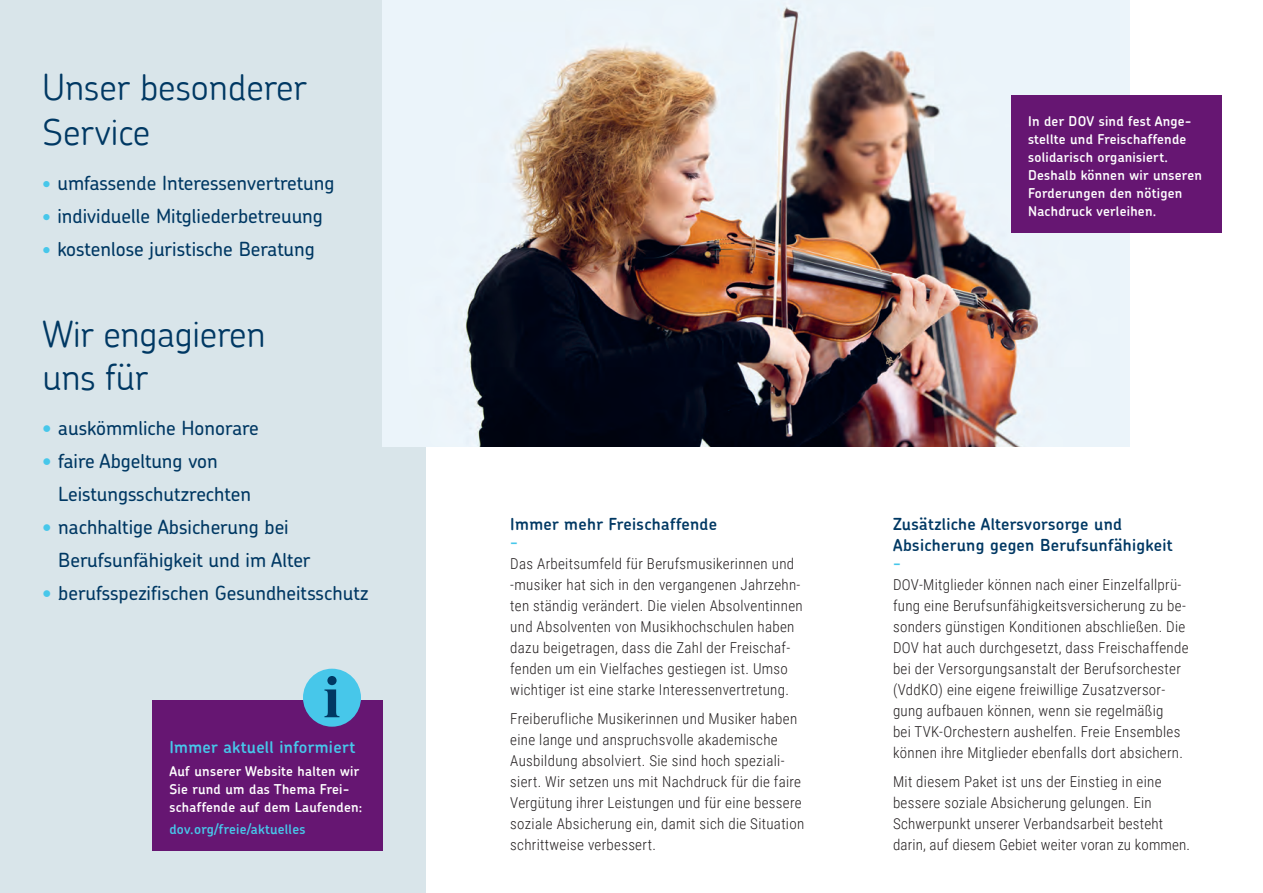
<style>
.page{position:relative;width:1263px;height:893px;background:#fff}
.page>*{position:absolute;margin:0;border:0;box-sizing:border-box;transform-origin:0 0}
.t1{font:300 36px/43.2px "Chevin";letter-spacing:-.005em;color:#003863}
.t2{font:500 19.5px/33px "Chevin Std";color:#003863}
.t3{font:600 16.5px/20.7px "Chevin";letter-spacing:.02em;color:#003863}
.t4{font:600 16.5px "Chevin";letter-spacing:.02em;color:#47c7ea}
.t5{font:300 15px/21px "Roboto Condensed";letter-spacing:.02em;color:#231f20}
.t6{font:600 13.5px/18px "Chevin";letter-spacing:.02em;color:#fff}
.t7{font:600 13.5px "Chevin";letter-spacing:.02em;color:#47c7ea}
.t8{font:700 13.5px "Roboto Condensed";color:#47c7ea}
.s1{font-family:"Chevin";font-weight:300;font-size:18px;color:#47c7ea}
.s2{font-family:"Chevin";font-weight:700;color:#47c7ea}
</style>
<div class="page">
<div style="left:0;top:0;width:425px;height:893px;background:#d9e5ea"></div>
<img style="left:383px;top:0;width:746px;height:446px">
<div style="left:1011px;top:95px;width:210px;height:138px;background:#661672"></div>
<div style="left:152px;top:700px;width:231px;height:151px;background:#661672"></div>
<div style="left:303px;top:669px;width:58px;height:58px;background:#47c7ea;border-radius:50%"></div>
<svg style="left:324px;top:676px;width:15px;height:41px"></svg>
<h1 class="t1" style="left:43px;top:64px;width:266px;line-height:45px">Unser besonderer<br>Service</h1>
<h2 class="t2" style="left:43px;top:166px;width:293px"><span class="s1">•</span> umfassende Interessenvertretung</h2>
<h2 class="t2" style="left:43px;top:199px;width:282px"><span class="s1">•</span> individuelle Mitgliederbetreuung</h2>
<h2 class="t2" style="left:43px;top:232px;width:274px"><span class="s1">•</span> kostenlose juristische Beratung</h2>
<h1 class="t1" style="left:43px;top:311px;width:225px">Wir engagieren uns für</h1>
<h2 class="t2" style="left:43px;top:411px;width:218px"><span class="s2">•</span> auskömmliche Honorare</h2>
<h2 class="t2" style="left:58px;top:444px;width:194px;text-indent:-16px"><span class="s2">•</span> faire Abgeltung von<br>Leistungsschutzrechten</h2>
<h2 class="t2" style="left:58px;top:510px;width:254px;text-indent:-16px"><span class="s2">•</span> nachhaltige Absicherung bei<br>Berufsunfähigkeit und im Alter</h2>
<h2 class="t2" style="left:43px;top:576px;width:328px"><span class="s2">•</span> berufsspezifischen Gesundheitsschutz</h2>
<p class="t4" style="left:169px;top:737px;width:188px">Immer aktuell informiert</p>
<p class="t6" style="left:169px;top:761px;width:195px">Auf unserer Website halten wir<br>Sie rund um das Thema Frei&shy;schaffende auf dem Laufenden:</p>
<p class="t7" style="left:169px;top:820px;width:138px">dov.org/freie/aktuelles</p>
<p class="t6" style="left:1028px;top:112px;width:175px">In der DOV sind fest Ange&shy;stellte und Freischaffende solidarisch organisiert.<br>Deshalb können wir unseren<br>Forderungen den nötigen<br>Nachdruck verleihen.</p>
<p class="t3" style="left:510px;top:513px;width:208px">Immer mehr Freischaffende</p>
<p class="t8" style="left:510px;top:534px;width:9px">–</p>
<p class="t5" style="left:510px;top:553px;width:294px">Das Arbeitsumfeld für Berufsmusikerinnen und -musiker hat sich in den vergangenen Jahrzehn&shy;ten ständig verändert. Die vielen Absolventinnen und Absolventen von Musikhochschulen haben dazu beigetragen, dass die Zahl der Freischaf&shy;fenden um ein Vielfaches gestiegen ist. Umso wichtiger ist eine starke Interessenvertretung.</p>
<p class="t5" style="left:510px;top:708px;width:295px">Freiberufliche Musikerinnen und Musiker haben eine lange und anspruchsvolle akademische Ausbildung absolviert. Sie sind hoch speziali&shy;siert. Wir setzen uns mit Nachdruck für die faire Vergütung ihrer Leistungen und für eine bessere soziale Absicherung ein, damit sich die Situation schrittweise verbessert.</p>
<p class="t3" style="left:893px;top:513px;width:281px">Zusätzliche Altersvorsorge und<br>Absicherung gegen Berufsunfähigkeit</p>
<p class="t8" style="left:893px;top:554px;width:9px">–</p>
<p class="t5" style="left:893px;top:573px;width:297px">DOV-Mitglieder können nach einer Einzelfallprü&shy;fung eine Berufsunfähigkeitsversicherung zu be&shy;sonders günstigen Konditionen abschließen. Die DOV hat auch durchgesetzt, dass Freischaffende bei der Versorgungsanstalt der Berufsorchester (VddKO) eine eigene freiwillige Zusatzversor&shy;gung aufbauen können, wenn sie regelmäßig<br>bei TVK-Orchestern aushelfen. Freie Ensembles können ihre Mitglieder ebenfalls dort absichern.</p>
<p class="t5" style="left:893px;top:771px;width:299px">Mit diesem Paket ist uns der Einstieg in eine bessere soziale Absicherung gelungen. Ein Schwerpunkt unserer Verbandsarbeit besteht darin, auf diesem Gebiet weiter voran zu kommen.</p>
</div>
